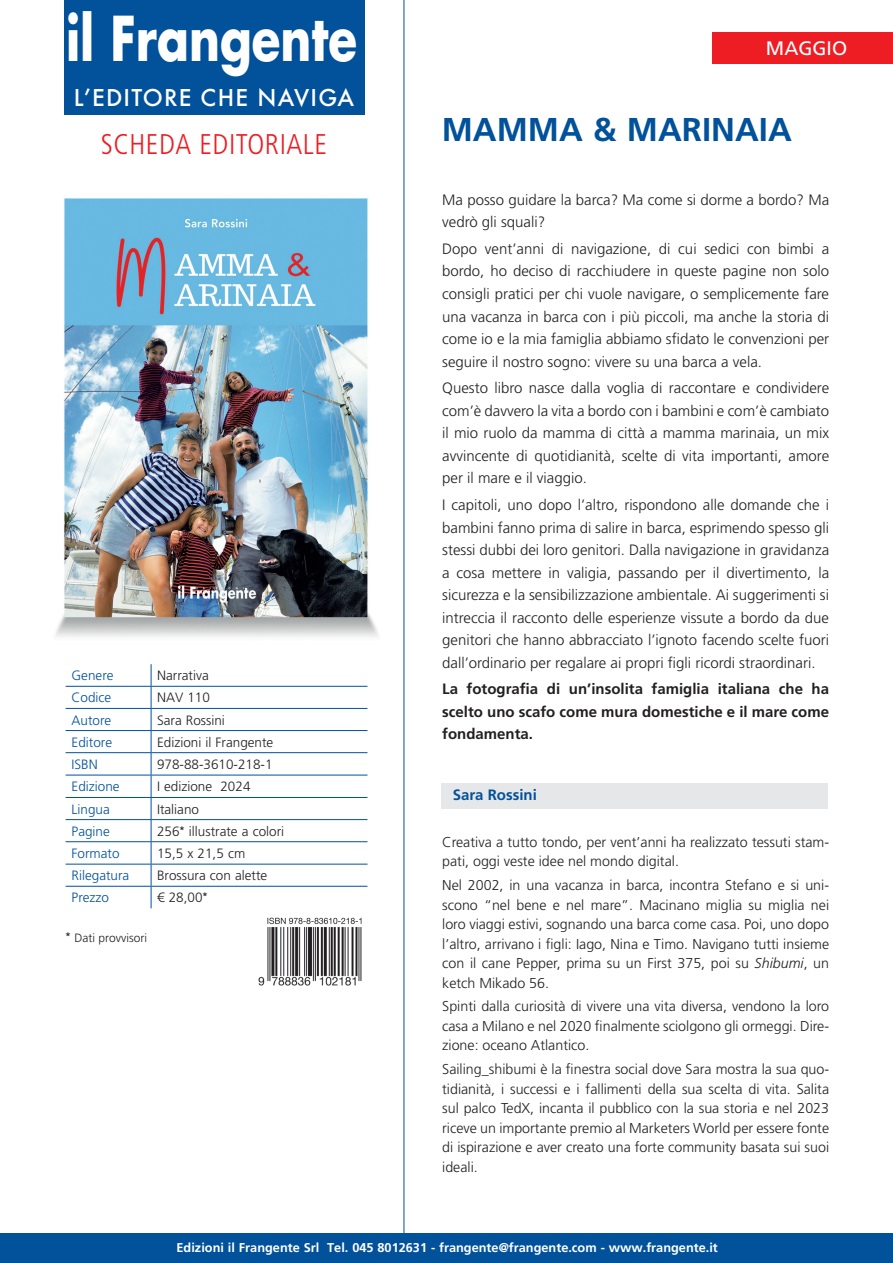
<style>
.page{position:relative;width:893px;height:1263px;background:#fff}
.page>*{position:absolute;margin:0;border:0;box-sizing:border-box;transform-origin:0 0}
.t1{font:700 60.15px "Futura Std";color:#fff;scale:.78 1}
.t2{font:700 33px "Frutiger LT Std";color:#01519b}
.t3{font:300 condensed 28.5px "Frutiger LT Std";letter-spacing:.02em;color:#ee1d23}
.t4{font:500 22.5px "Futura";letter-spacing:.05em;color:#fff}
.t5{font:19.5px "Frutiger LT Std";color:#fff}
.t6{font:300 15px/22.5px "Frutiger LT Std";color:#231f20;text-align:justify}
.t7{font:700 15px/22.5px "Frutiger LT Std";color:#231f20;text-align:justify}
.t8{font:700 15px "Frutiger LT Std";color:#01519b}
.t9{font:300 14.25px/19.5px "Frutiger LT Std";color:#231f20;text-align:justify}
.t10{font:300 13.5px "Frutiger LT Std";color:#231f20}
.t11{font:300 13.5px "Frutiger LT Std";color:#01519b}
.t12{font:700 12.75px "Frutiger LT Std";color:#fff}
.t13{font:300 12px "Frutiger LT Std";color:#231f20}
.s1{font-family:"Helvetica";font-weight:400}
.s2{font-family:"Helvetica";font-weight:400;font-size:13.5px}
.s3{font-style:italic}
</style>
<div class="page">
<div style="left:0;top:1234px;width:893px;height:29px;background:#01519b"></div>
<hr style="left:66px;top:708px;width:85px;height:1px;background:#01519b">
<hr style="left:151px;top:708px;width:216px;height:1px;background:#01519b">
<hr style="left:66px;top:730px;width:85px;height:1px;background:#01519b">
<hr style="left:151px;top:730px;width:216px;height:1px;background:#01519b">
<hr style="left:66px;top:752px;width:85px;height:1px;background:#01519b">
<hr style="left:151px;top:752px;width:216px;height:1px;background:#01519b">
<hr style="left:66px;top:775px;width:85px;height:1px;background:#01519b">
<hr style="left:151px;top:775px;width:216px;height:1px;background:#01519b">
<hr style="left:66px;top:797px;width:85px;height:1px;background:#01519b">
<hr style="left:151px;top:797px;width:216px;height:1px;background:#01519b">
<hr style="left:66px;top:819px;width:85px;height:1px;background:#01519b">
<hr style="left:151px;top:819px;width:216px;height:1px;background:#01519b">
<hr style="left:66px;top:841px;width:85px;height:1px;background:#01519b">
<hr style="left:151px;top:841px;width:216px;height:1px;background:#01519b">
<hr style="left:66px;top:864px;width:85px;height:1px;background:#01519b">
<hr style="left:151px;top:864px;width:216px;height:1px;background:#01519b">
<hr style="left:66px;top:886px;width:85px;height:1px;background:#01519b">
<hr style="left:151px;top:886px;width:216px;height:1px;background:#01519b">
<svg style="left:151px;top:664px;width:1px;height:244px"></svg>
<hr style="left:66px;top:686px;width:85px;height:1px;background:#01519b">
<hr style="left:151px;top:686px;width:216px;height:1px;background:#01519b">
<div style="left:441px;top:783px;width:387px;height:25px;background:#e6e7e9"></div>
<hr style="left:404px;top:0;width:1px;height:1234px;background:#01519b">
<img style="left:258px;top:917px;width:104px;height:69px">
<img style="left:55px;top:198px;width:323px;height:440px">
<div style="left:64px;top:0;width:300px;height:115px;background:#01519b"></div>
<div style="left:712px;top:32px;width:181px;height:32px;background:#ee1d23"></div>
<h1 class="t1" style="left:66px;top:-1px;width:375px">il Frangente</h1>
<h3 class="t4" style="left:74px;top:82px;width:282px">L’EDITORE CHE NAVIGA</h3>
<h3 class="t3" style="left:101px;top:128px;width:228px">SCHEDA EDITORIALE</h3>
<p class="t11" style="left:72px;top:668px;width:43px">Genere</p>
<p class="t10" style="left:157px;top:668px;width:53px">Narrativa</p>
<p class="t11" style="left:72px;top:690px;width:41px">Codice</p>
<p class="t10" style="left:157px;top:690px;width:54px">NAV 110</p>
<p class="t11" style="left:72px;top:712px;width:41px">Autore</p>
<p class="t10" style="left:157px;top:712px;width:69px">Sara Rossini</p>
<p class="t11" style="left:72px;top:734px;width:42px">Editore</p>
<p class="t10" style="left:157px;top:734px;width:118px">Edizioni il Frangente</p>
<p class="t11" style="left:72px;top:756px;width:28px">ISBN</p>
<p class="t10" style="left:157px;top:756px;width:117px">978-88-3610-218-1</p>
<p class="t11" style="left:72px;top:779px;width:50px">Edizione</p>
<p class="t10" style="left:157px;top:779px;width:95px">I edizione 2024</p>
<p class="t11" style="left:72px;top:801px;width:40px">Lingua</p>
<p class="t10" style="left:157px;top:801px;width:43px">Italiano</p>
<p class="t11" style="left:72px;top:823px;width:40px">Pagine</p>
<p class="t10" style="left:157px;top:823px;width:129px">256<span class="s1">*</span> illustrate a colori</p>
<p class="t11" style="left:72px;top:845px;width:49px">Formato</p>
<p class="t10" style="left:157px;top:845px;width:90px">15,5 x 21,5 cm</p>
<p class="t11" style="left:72px;top:868px;width:59px">Rilegatura</p>
<p class="t10" style="left:157px;top:868px;width:112px">Brossura con alette</p>
<p class="t11" style="left:72px;top:890px;width:39px">Prezzo</p>
<p class="t10" style="left:157px;top:890px;width:52px">€ 28,00<span class="s1">*</span></p>
<p class="t13" style="left:66px;top:931px;width:83px"><span class="s2">*</span> Dati provvisori</p>
<h3 class="t5" style="left:766px;top:36px;width:83px">MAGGIO</h3>
<h2 class="t2" style="left:442px;top:110px;width:352px">MAMMA &amp; MARINAIA</h2>
<p class="t6" style="left:442px;top:189px;width:388px">Ma posso guidare la barca? Ma come si dorme a bordo? Ma vedrò gli squali?</p>
<p class="t6" style="left:442px;top:238px;width:388px">Dopo vent’anni di navigazione, di cui sedici con bimbi a bordo, ho deciso di racchiudere in queste pagine non solo consigli pratici per chi vuole navigare, o semplicemente fare una vacanza in barca con i più piccoli, ma anche la storia di come io e la mia famiglia abbiamo sfidato le convenzioni per seguire il nostro sogno: vivere su una barca a vela.</p>
<p class="t6" style="left:442px;top:377px;width:388px">Questo libro nasce dalla voglia di raccontare e condividere com’è davvero la vita a bordo con i bambini e com’è cambiato il mio ruolo da mamma di città a mamma marinaia, un mix avvincente di quotidianità, scelte di vita importanti, amore per il mare e il viaggio.</p>
<p class="t6" style="left:442px;top:494px;width:388px">I capitoli, uno dopo l’altro, rispondono alle domande che i bambini fanno prima di salire in barca, esprimendo spesso gli stessi dubbi dei loro genitori. Dalla navigazione in gravidanza a cosa mettere in valigia, passando per il divertimento, la sicurezza e la sensibilizzazione ambientale. Ai suggerimenti si intreccia il racconto delle esperienze vissute a bordo da due genitori che hanno abbracciato l’ignoto facendo scelte fuori dall’ordinario per regalare ai propri figli ricordi straordinari.</p>
<p class="t7" style="left:442px;top:678px;width:388px">La fotografia di un’insolita famiglia italiana che ha scelto uno scafo come mura domestiche e il mare come fondamenta.</p>
<p class="t8" style="left:453px;top:786px;width:86px">Sara Rossini</p>
<p class="t9" style="left:442px;top:832px;width:388px">Creativa a tutto tondo, per vent’anni ha realizzato tessuti stam&shy;pati, oggi veste idee nel mondo digital.</p>
<p class="t9" style="left:442px;top:876px;width:388px">Nel 2002, in una vacanza in barca, incontra Stefano e si uni&shy;scono “nel bene e nel mare”. Macinano miglia su miglia nei loro viaggi estivi, sognando una barca come casa. Poi, uno dopo l’altro, arrivano i figli: Iago, Nina e Timo. Navigano tutti insieme con il cane Pepper, prima su un First 375, poi su <span class="s3">Shibumi</span>, un ketch Mikado 56.</p>
<p class="t9" style="left:442px;top:997px;width:388px">Spinti dalla curiosità di vivere una vita diversa, vendono la loro casa a Milano e nel 2020 finalmente sciolgono gli ormeggi. Dire&shy;zione: oceano Atlantico.</p>
<p class="t9" style="left:442px;top:1060px;width:388px">Sailing_shibumi è la finestra social dove Sara mostra la sua quo&shy;tidianità, i successi e i fallimenti della sua scelta di vita. Salita sul palco TedX, incanta il pubblico con la sua storia e nel 2023 riceve un importante premio al Marketers World per essere fonte di ispirazione e aver creato una forte community basata sui suoi ideali.</p>
<p class="t12" style="left:177px;top:1240px;width:543px">Edizioni il Frangente Srl Tel. 045 8012631 - frangente@frangente.com - www.frangente.it</p>
</div>
